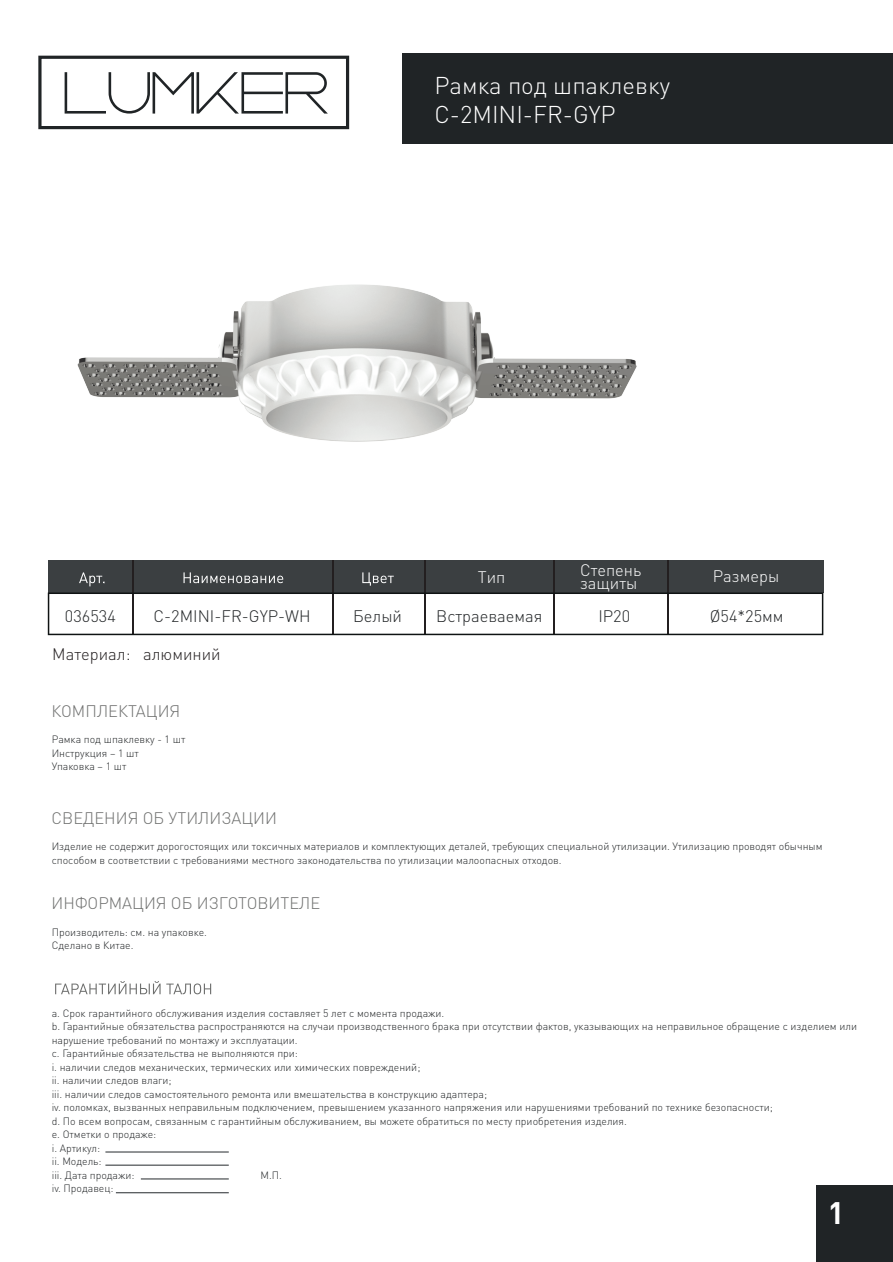
<style>
.page{position:relative;width:893px;height:1262px;background:#fff}
.page>*{position:absolute;margin:0;border:0;box-sizing:border-box;transform-origin:0 0}
.t1{font:700 30.75px "DIN Pro";color:#fff}
.t2{font:300 24px/28.8px "DIN Pro";color:#fff}
.t3{font:300 16.5px "DIN Pro";color:#6e6f6e}
.t4{font:300 16.5px "DIN Pro";color:#212426}
.t5{font:300 16.5px/13.5px "DIN Pro";color:#fff}
.t6{font:300 16.5px "DIN Pro";color:#231f20}
.t7{font:300 10.5px/13.5px "DIN Pro";color:#212426}
</style>
<div class="page">
<div style="left:816px;top:1185px;width:76px;height:77px;background:#202426"></div>
<div style="left:402px;top:54px;width:490px;height:90px;background:#202426"></div>
<div style="left:48px;top:559px;width:775px;height:33px;background:#3b3f41"></div>
<svg style="left:79px;top:572px;width:25px;height:14px"></svg>
<svg style="left:183px;top:572px;width:100px;height:11px"></svg>
<svg style="left:362px;top:572px;width:32px;height:13px"></svg>
<hr style="left:133px;top:559px;width:1px;height:75px;background:#231f20">
<hr style="left:332px;top:559px;width:1px;height:75px;background:#231f20">
<hr style="left:553px;top:559px;width:2px;height:75px;background:#231f20">
<hr style="left:667px;top:559px;width:2px;height:75px;background:#231f20">
<hr style="left:424px;top:559px;width:2px;height:75px;background:#231f20">
<svg style="left:38px;top:56px;width:311px;height:73px"></svg>
<svg style="left:48px;top:592px;width:775px;height:43px"></svg>
<svg style="left:55px;top:981px;width:156px;height:13px"></svg>
<hr style="left:105px;top:1151px;width:124px;height:1px;background:#252a2d">
<hr style="left:105px;top:1164px;width:124px;height:1px;background:#252a2d">
<hr style="left:116px;top:1192px;width:113px;height:1px;background:#252a2d">
<hr style="left:141px;top:1178px;width:88px;height:1px;background:#252a2d">
<img style="left:77px;top:284px;width:560px;height:158px">
<h2 class="t2" style="left:434px;top:69px;width:237px">Рамка под шпаклевку<br>C-2MINI-FR-GYP</h2>
<h3 class="t4" style="left:65px;top:603px;width:52px">036534</h3>
<h3 class="t4" style="left:154px;top:603px;width:159px">C-2MINI-FR-GYP-WH</h3>
<h3 class="t6" style="left:52px;top:641px;width:170px">Материал: алюминий</h3>
<h3 class="t3" style="left:52px;top:699px;width:130px">КОМПЛЕКТАЦИЯ</h3>
<p class="t7" style="left:52px;top:732px;width:135px">Рамка под шпаклевку - 1 шт<br>Инструкция – 1 шт<br>Упаковка – 1 шт</p>
<h3 class="t3" style="left:52px;top:805px;width:227px">СВЕДЕНИЯ ОБ УТИЛИЗАЦИИ</h3>
<h3 class="t5" style="left:478px;top:569px;width:29px">Тип</h3>
<h3 class="t4" style="left:353px;top:603px;width:50px">Белый</h3>
<h3 class="t4" style="left:436px;top:603px;width:108px">Встраеваемая</h3>
<h3 class="t5" style="left:580px;top:561px;width:63px">Степень защиты</h3>
<h3 class="t4" style="left:598px;top:603px;width:33px">IP20</h3>
<h3 class="t5" style="left:713px;top:567px;width:68px">Размеры</h3>
<h3 class="t4" style="left:709px;top:603px;width:75px">Ø54*25мм</h3>
<p class="t7" style="left:52px;top:839px;width:772px">Изделие не содержит дорогостоящих или токсичных материалов и комплектующих деталей, требующих специальной утилизации. Утилизацию проводят обычным способом в соответствии с требованиями местного законодательства по утилизации малоопасных отходов.</p>
<h3 class="t3" style="left:52px;top:890px;width:270px">ИНФОРМАЦИЯ ОБ ИЗГОТОВИТЕЛЕ</h3>
<p class="t7" style="left:52px;top:924px;width:157px">Производитель: см. на упаковке.<br>Сделано в Китае.</p>
<p class="t7" style="left:52px;top:1005px;width:806px">a. Срок гарантийного обслуживания изделия составляет 5 лет с момента продажи.<br>b. Гарантийные обязательства распространяются на случаи производственного брака при отсутствии фактов, указывающих на неправильное обращение с изделием или нарушение требований по монтажу и эксплуатации.<br>c. Гарантийные обязательства не выполняются при:<br>i. наличии следов механических, термических или химических повреждений;<br>ii. наличии следов влаги;<br>iii. наличии следов самостоятельного ремонта или вмешательства в конструкцию адаптера;<br>iv. поломках, вызванных неправильным подключением, превышением указанного напряжения или нарушениями требований по технике безопасности;<br>d. По всем вопросам, связанным с гарантийным обслуживанием, вы можете обратиться по месту приобретения изделия.<br>e. Отметки о продаже:<br>i. Артикул:<br>ii. Модель:<br>iii. Дата продажи:</p>
<p class="t7" style="left:260px;top:1167px;width:23px">М.П.</p>
<p class="t7" style="left:52px;top:1180px;width:63px">iv. Продавец:</p>
<h1 class="t1" style="left:827px;top:1186px;width:18px">1</h1>
</div>
